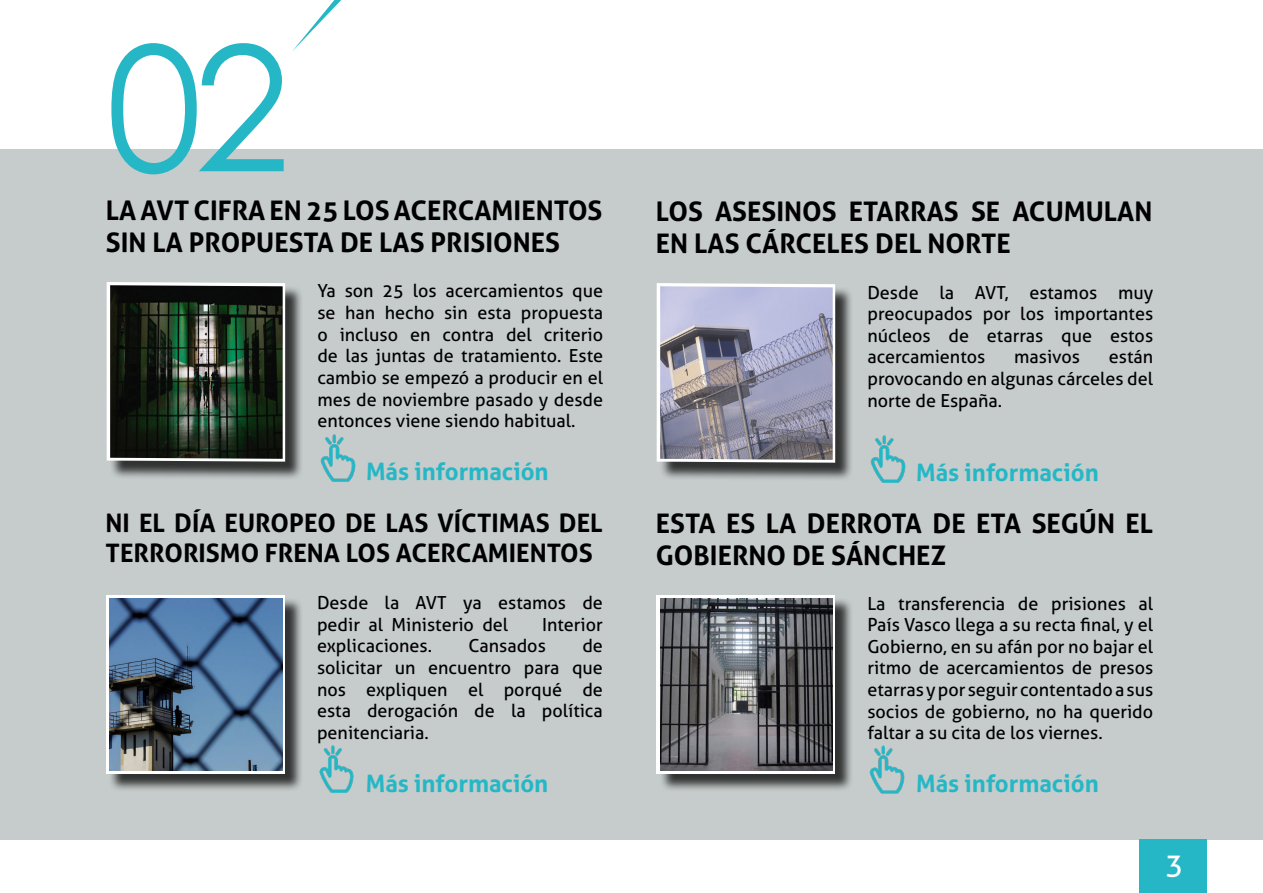
<style>
.page{position:relative;width:1263px;height:893px;background:#fff}
.page>*{position:absolute;margin:0;border:0;box-sizing:border-box;transform-origin:0 0}
.t1{font:174px "Century Gothic";color:#25b7c6}
.t2{font:30px "Aller";color:#fff}
.t3{font:700 27px/32.4px "Aller";color:#000}
.t4{font:700 25.5px/30.6px "Aller";color:#000}
.t5{font:700 24px "Aller";color:#25b7c6}
.t6{font:18px/21.6px "Aller";color:#000;text-align:justify}
</style>
<div class="page">
<div style="left:0;top:150px;width:1263px;height:690px;background:#c5cccb"></div>
<div style="left:1139px;top:840px;width:67px;height:53px;background:#25b7c6"></div>
<svg style="left:292px;top:0;width:49px;height:51px"></svg>
<div style="left:659px;top:597px;width:195px;height:195px;background:#000;opacity:.75"></div>
<div style="left:657px;top:595px;width:178px;height:179px;background:#fff"></div>
<img style="left:869px;top:745px;width:36px;height:49px">
<img style="left:660px;top:598px;width:173px;height:173px">
<div style="left:108px;top:597px;width:195px;height:195px;background:#000;opacity:.75"></div>
<svg style="left:106px;top:595px;width:179px;height:178px;fill:#fff"></svg>
<img style="left:319px;top:745px;width:35px;height:48px">
<img style="left:110px;top:598px;width:172px;height:173px">
<div style="left:109px;top:284px;width:195px;height:196px;background:#000;opacity:.75"></div>
<svg style="left:107px;top:282px;width:178px;height:180px"></svg>
<img style="left:320px;top:434px;width:36px;height:48px">
<img style="left:110px;top:285px;width:173px;height:174px">
<div style="left:659px;top:286px;width:195px;height:196px;background:#000;opacity:.75"></div>
<svg style="left:657px;top:283px;width:178px;height:180px"></svg>
<img style="left:870px;top:435px;width:36px;height:48px">
<img style="left:660px;top:286px;width:173px;height:174px">
<h1 class="t1" style="left:106px;top:-13px;width:186px">02</h1>
<h3 class="t3" style="left:106px;top:194px;width:498px">LA AVT CIFRA EN 25 LOS ACERCAMIENTOS<br>SIN LA PROPUESTA DE LAS PRISIONES</h3>
<p class="t6" style="left:317px;top:280px;width:287px">Ya son 25 los acercamientos que se han hecho sin esta propuesta o incluso en contra del criterio de las juntas de tratamiento. Este cambio se empezó a producir en el mes de noviembre pasado y desde entonces viene siendo habitual.</p>
<h3 class="t5" style="left:366px;top:457px;width:184px">Más información</h3>
<h3 class="t4" style="left:106px;top:507px;width:499px">NI EL DÍA EUROPEO DE LAS VÍCTIMAS DEL<br>TERRORISMO FRENA LOS ACERCAMIENTOS</h3>
<p class="t6" style="left:317px;top:592px;width:287px">Desde la AVT ya estamos de pedir al Ministerio del</p>
<p class="t6" style="left:542px;top:614px;width:62px">Interior</p>
<p class="t6" style="left:317px;top:635px;width:287px;text-indent:265px">de solicitar un encuentro para que nos expliquen el porqué de esta derogación de la política penitenciaria.</p>
<h3 class="t5" style="left:366px;top:768px;width:184px">Más información</h3>
<p class="t6" style="left:317px;top:635px;width:117px">explicaciones.</p>
<p class="t6" style="left:469px;top:635px;width:79px">Cansados</p>
<h3 class="t3" style="left:656px;top:195px;width:498px">LOS ASESINOS ETARRAS SE ACUMULAN<br>EN LAS CÁRCELES DEL NORTE</h3>
<p class="t6" style="left:867px;top:281px;width:287px">Desde la AVT, estamos muy preocupados por los importantes núcleos de etarras que estos acercamientos</p>
<p class="t6" style="left:1014px;top:346px;width:67px">masivos</p>
<p class="t6" style="left:867px;top:346px;width:287px;text-indent:241px">están provocando en algunas cárceles del norte de España.</p>
<h3 class="t5" style="left:916px;top:458px;width:184px">Más información</h3>
<h3 class="t3" style="left:656px;top:507px;width:499px">ESTA ES LA DERROTA DE ETA SEGÚN EL<br>GOBIERNO DE SÁNCHEZ</h3>
<p class="t6" style="left:867px;top:592px;width:287px">La transferencia de prisiones al País Vasco llega a su recta final, y el Gobierno, en su afán por no bajar el ritmo de acercamientos de presos etarras y por seguir contentado a sus socios de gobierno, no ha querido faltar a su cita de los viernes.</p>
<h3 class="t5" style="left:916px;top:769px;width:184px">Más información</h3>
<h2 class="t2" style="left:1165px;top:846px;width:19px">3</h2>
</div>
